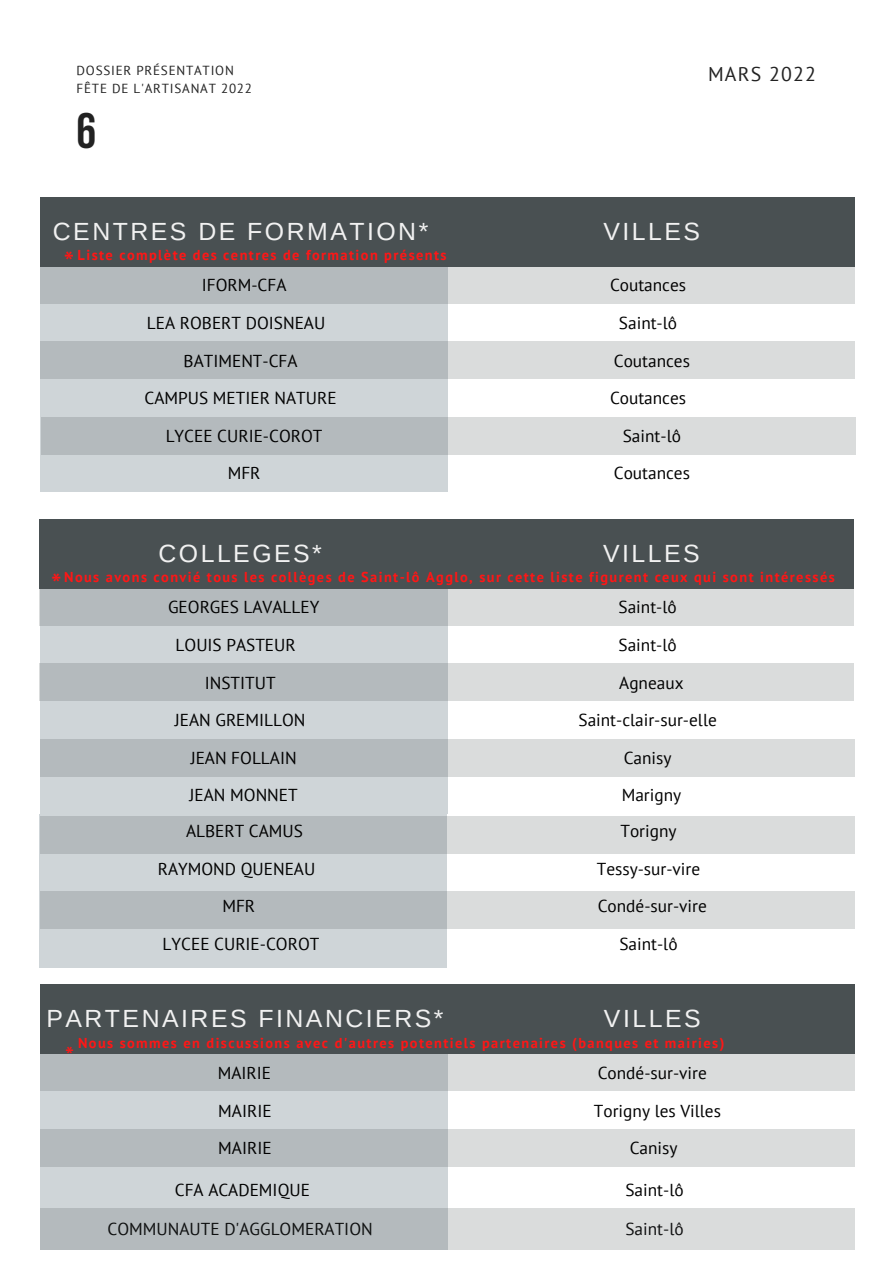
<style>
.page{position:relative;width:894px;height:1264px;background:#fff}
.page>*{position:absolute;margin:0;border:0;box-sizing:border-box;transform-origin:0 0}
.t1{font:700 49.65px "Bebas Neue";color:#222}
.t2{font:30px "PT Sans";color:#ff1616}
.t3{font:25.5px "PT Sans";color:#ff1616}
.t4{font:24.9px "Arimo";letter-spacing:.1em;color:#f1f1f1}
.t5{font:19.8px "PT Sans";letter-spacing:.06em;color:#222}
.t6{font:17.25px "PT Sans";color:#000}
.t7{font:700 14.25px "PT Sans";letter-spacing:.1em;color:#ff1616}
.t8{font:13.05px "PT Sans";letter-spacing:.06em;color:#222}
</style>
<div class="page">
<div style="left:40px;top:519px;width:407px;height:294px;background:#cfd5d8"></div>
<div style="left:40px;top:519px;width:814px;height:69px;background:#495052"></div>
<svg style="left:40px;top:588px;width:813px;height:38px;background:#c3c7c9"></svg>
<svg style="left:40px;top:663px;width:813px;height:38px;background:#c6cacc"></svg>
<svg style="left:40px;top:739px;width:814px;height:37px;background:#c6cacc"></svg>
<div style="left:39px;top:814px;width:408px;height:153px;background:#cfd5d8"></div>
<svg style="left:40px;top:816px;width:814px;height:37px;background:#c6cacc"></svg>
<svg style="left:40px;top:891px;width:814px;height:37px;background:#c6cacc"></svg>
<div style="left:40px;top:197px;width:408px;height:294px;background:#cfd5d8"></div>
<div style="left:40px;top:197px;width:814px;height:69px;background:#495052"></div>
<svg style="left:40px;top:266px;width:814px;height:38px;background:#c3c7c9"></svg>
<svg style="left:40px;top:342px;width:814px;height:37px;background:#c6cacc"></svg>
<svg style="left:41px;top:417px;width:814px;height:37px;background:#c6cacc"></svg>
<div style="left:40px;top:984px;width:408px;height:265px;background:#cfd5d8"></div>
<div style="left:40px;top:984px;width:814px;height:69px;background:#495052"></div>
<svg style="left:40px;top:1053px;width:814px;height:37px;background:#c3c7c9"></svg>
<svg style="left:40px;top:1129px;width:814px;height:37px;background:#c6cacc"></svg>
<svg style="left:40px;top:1208px;width:814px;height:41px;background:#c6cacc"></svg>
<p class="t8" style="left:77px;top:62px;width:159px">DOSSIER PRÉSENTATION</p>
<p class="t8" style="left:77px;top:80px;width:177px">FÊTE DE L'ARTISANAT 2022</p>
<p class="t1" style="left:77px;top:110px;width:21px">6</p>
<p class="t5" style="left:707px;top:61px;width:109px">MARS 2022</p>
<p class="t4" style="left:53px;top:217px;width:377px">CENTRES DE FORMATION*</p>
<p class="t4" style="left:603px;top:217px;width:98px">VILLES</p>
<p class="t6" style="left:202px;top:274px;width:86px">IFORM-CFA</p>
<p class="t6" style="left:147px;top:311px;width:180px">LEA ROBERT DOISNEAU</p>
<p class="t6" style="left:183px;top:349px;width:115px">BATIMENT-CFA</p>
<p class="t6" style="left:144px;top:386px;width:193px">CAMPUS METIER NATURE</p>
<p class="t6" style="left:166px;top:424px;width:158px">LYCEE CURIE-COROT</p>
<p class="t7" style="left:78px;top:246px;width:370px">Liste complète des centres de formation présents</p>
<p class="t2" style="left:64px;top:242px;width:12px">*</p>
<p class="t6" style="left:609px;top:274px;width:78px">Coutances</p>
<p class="t6" style="left:618px;top:311px;width:60px">Saint-lô</p>
<p class="t6" style="left:613px;top:349px;width:78px">Coutances</p>
<p class="t6" style="left:609px;top:386px;width:78px">Coutances</p>
<p class="t6" style="left:622px;top:424px;width:60px">Saint-lô</p>
<p class="t6" style="left:227px;top:461px;width:34px">MFR</p>
<p class="t6" style="left:613px;top:461px;width:78px">Coutances</p>
<p class="t4" style="left:158px;top:539px;width:165px">COLLEGES*</p>
<p class="t4" style="left:603px;top:539px;width:98px">VILLES</p>
<p class="t6" style="left:168px;top:596px;width:153px">GEORGES LAVALLEY</p>
<p class="t6" style="left:175px;top:633px;width:122px">LOUIS PASTEUR</p>
<p class="t6" style="left:205px;top:671px;width:72px">INSTITUT</p>
<p class="t6" style="left:175px;top:708px;width:132px">JEAN GREMILLON</p>
<p class="t6" style="left:191px;top:746px;width:107px">JEAN FOLLAIN</p>
<p class="t2" style="left:51px;top:564px;width:12px">*</p>
<p class="t7" style="left:64px;top:568px;width:771px">Nous avons convié tous les collèges de Saint-lô Agglo, sur cette liste figurent ceux qui sont intéressés</p>
<p class="t6" style="left:618px;top:596px;width:60px">Saint-lô</p>
<p class="t6" style="left:618px;top:633px;width:60px">Saint-lô</p>
<p class="t6" style="left:619px;top:671px;width:66px">Agneaux</p>
<p class="t6" style="left:578px;top:708px;width:140px">Saint-clair-sur-elle</p>
<p class="t6" style="left:623px;top:746px;width:49px">Canisy</p>
<p class="t6" style="left:189px;top:783px;width:110px">JEAN MONNET</p>
<p class="t6" style="left:621px;top:783px;width:61px">Marigny</p>
<p class="t6" style="left:186px;top:819px;width:118px">ALBERT CAMUS</p>
<p class="t6" style="left:158px;top:857px;width:159px">RAYMOND QUENEAU</p>
<p class="t6" style="left:222px;top:894px;width:34px">MFR</p>
<p class="t6" style="left:163px;top:932px;width:158px">LYCEE CURIE-COROT</p>
<p class="t6" style="left:620px;top:819px;width:58px">Torigny</p>
<p class="t6" style="left:596px;top:857px;width:105px">Tessy-sur-vire</p>
<p class="t6" style="left:597px;top:894px;width:111px">Condé-sur-vire</p>
<p class="t6" style="left:619px;top:932px;width:60px">Saint-lô</p>
<p class="t4" style="left:46px;top:1004px;width:398px">PARTENAIRES FINANCIERS*</p>
<p class="t4" style="left:603px;top:1004px;width:98px">VILLES</p>
<p class="t6" style="left:218px;top:1060px;width:55px">MAIRIE</p>
<p class="t7" style="left:78px;top:1033px;width:647px">Nous sommes en discussions avec d'autres potentiels partenaires (banques et mairies)</p>
<p class="t3" style="left:65px;top:1038px;width:10px">*</p>
<p class="t6" style="left:597px;top:1060px;width:111px">Condé-sur-vire</p>
<p class="t6" style="left:218px;top:1099px;width:55px">MAIRIE</p>
<p class="t6" style="left:218px;top:1136px;width:55px">MAIRIE</p>
<p class="t6" style="left:175px;top:1178px;width:137px">CFA ACADEMIQUE</p>
<p class="t6" style="left:108px;top:1216px;width:266px">COMMUNAUTE D'AGGLOMERATION</p>
<p class="t6" style="left:593px;top:1099px;width:128px">Torigny les Villes</p>
<p class="t6" style="left:629px;top:1136px;width:49px">Canisy</p>
<p class="t6" style="left:625px;top:1178px;width:60px">Saint-lô</p>
<p class="t6" style="left:625px;top:1216px;width:60px">Saint-lô</p>
</div>
